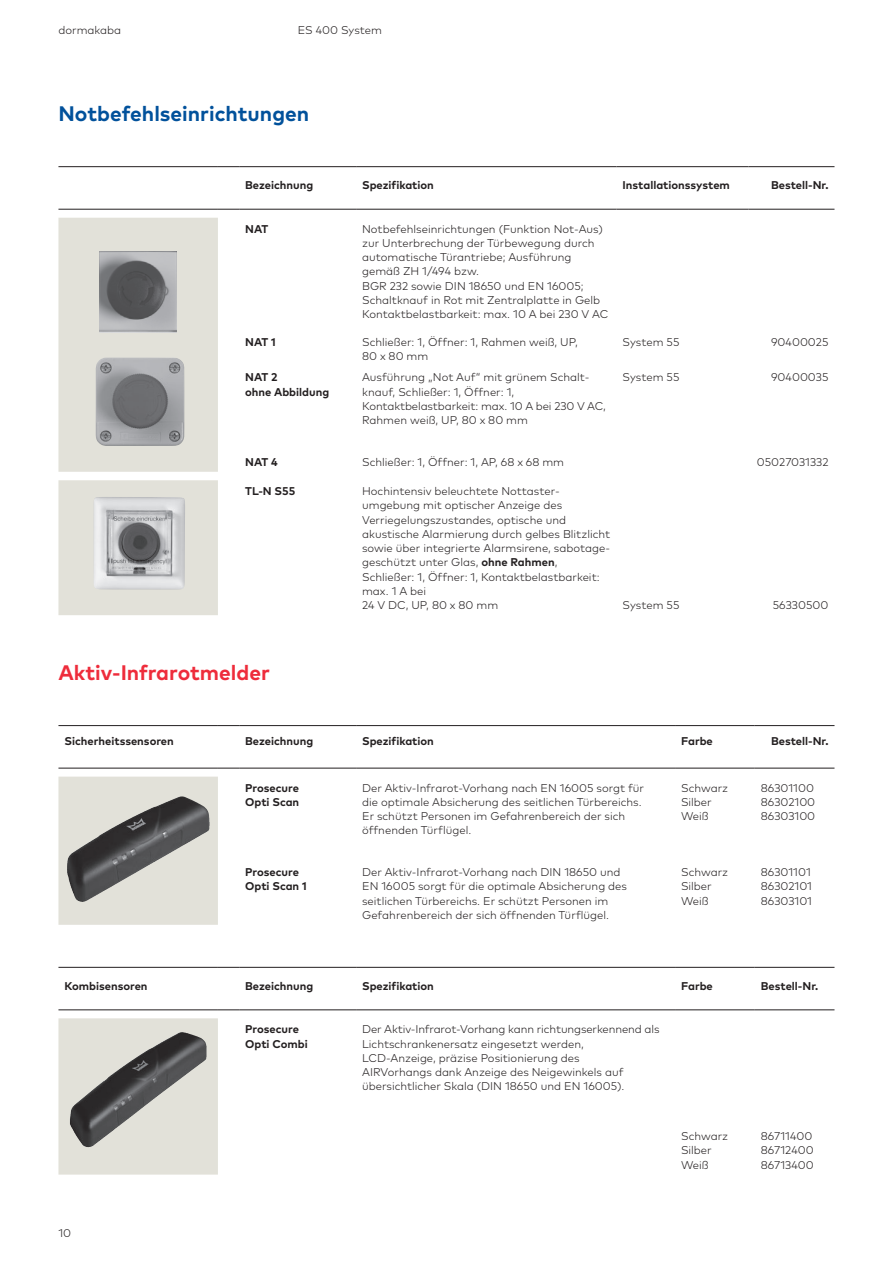
<style>
.page{position:relative;width:893px;height:1263px;background:#fff}
.page>*{position:absolute;margin:0;border:0;box-sizing:border-box;transform-origin:0 0}
.t1{font:700 21px "Mark Pro";color:#01519b}
.t2{font:700 21px "Mark Pro";color:#ee2c3b}
.t3{font:300 11.25px/14.2px "Mark Pro";color:#231f20}
.t4{font:700 11.25px/14.2px "Mark Pro";color:#231f20}
.s1{font-weight:700}
</style>
<div class="page">
<svg style="left:58px;top:777px;width:160px;height:397px;fill:#e2e1d9"></svg>
<hr style="left:58px;top:725px;width:160px;height:1px;background:#231f20">
<svg style="left:218px;top:725px;width:21px;height:1px"></svg>
<hr style="left:239px;top:725px;width:117px;height:1px;background:#231f20">
<hr style="left:356px;top:725px;width:319px;height:1px;background:#231f20">
<hr style="left:675px;top:725px;width:80px;height:1px;background:#231f20">
<hr style="left:755px;top:725px;width:79px;height:1px;background:#231f20">
<hr style="left:58px;top:768px;width:160px;height:1px;background:#231f20">
<svg style="left:218px;top:768px;width:21px;height:1px"></svg>
<hr style="left:239px;top:768px;width:117px;height:1px;background:#231f20">
<hr style="left:356px;top:768px;width:319px;height:1px;background:#231f20">
<hr style="left:675px;top:768px;width:80px;height:1px;background:#231f20">
<hr style="left:755px;top:768px;width:79px;height:1px;background:#231f20">
<hr style="left:58px;top:967px;width:160px;height:1px;background:#231f20">
<svg style="left:218px;top:967px;width:21px;height:1px"></svg>
<hr style="left:239px;top:967px;width:117px;height:1px;background:#231f20">
<hr style="left:356px;top:967px;width:319px;height:1px;background:#231f20">
<hr style="left:675px;top:967px;width:80px;height:1px;background:#231f20">
<hr style="left:755px;top:967px;width:79px;height:1px;background:#231f20">
<hr style="left:58px;top:1009px;width:160px;height:1px;background:#231f20">
<svg style="left:218px;top:1009px;width:21px;height:1px"></svg>
<hr style="left:239px;top:1009px;width:117px;height:1px;background:#231f20">
<hr style="left:356px;top:1009px;width:319px;height:1px;background:#231f20">
<hr style="left:675px;top:1009px;width:80px;height:1px;background:#231f20">
<hr style="left:755px;top:1009px;width:79px;height:1px;background:#231f20">
<img style="left:144px;top:796px;width:36px;height:16px">
<img style="left:152px;top:1032px;width:29px;height:15px">
<div style="left:58px;top:218px;width:160px;height:397px;background:#e2e1d9"></div>
<hr style="left:58px;top:166px;width:160px;height:1px;background:#231f20">
<svg style="left:218px;top:166px;width:21px;height:1px"></svg>
<hr style="left:239px;top:166px;width:117px;height:1px;background:#231f20">
<hr style="left:356px;top:166px;width:261px;height:1px;background:#231f20">
<hr style="left:617px;top:166px;width:131px;height:1px;background:#231f20">
<hr style="left:748px;top:166px;width:86px;height:1px;background:#231f20">
<hr style="left:58px;top:209px;width:160px;height:1px;background:#231f20">
<svg style="left:218px;top:209px;width:21px;height:1px"></svg>
<hr style="left:239px;top:209px;width:117px;height:1px;background:#231f20">
<hr style="left:356px;top:209px;width:261px;height:1px;background:#231f20">
<hr style="left:617px;top:209px;width:131px;height:1px;background:#231f20">
<hr style="left:748px;top:209px;width:86px;height:1px;background:#231f20">
<img style="left:100px;top:251px;width:77px;height:81px">
<img style="left:96px;top:357px;width:88px;height:89px">
<img style="left:93px;top:497px;width:92px;height:92px">
<p class="t3" style="left:58px;top:22px;width:64px">dormakaba</p>
<p class="t3" style="left:298px;top:22px;width:86px">ES 400 System</p>
<h1 class="t1" style="left:58px;top:98px;width:252px">Notbefehlseinrichtungen</h1>
<p class="t4" style="left:245px;top:177px;width:70px">Bezeichnung</p>
<p class="t4" style="left:362px;top:177px;width:73px">Spezifikation</p>
<p class="t4" style="left:623px;top:177px;width:109px">Installationssystem</p>
<p class="t4" style="left:771px;top:177px;width:59px">Bestell-Nr.</p>
<p class="t4" style="left:245px;top:221px;width:25px">NAT</p>
<p class="t3" style="left:362px;top:221px;width:248px">Notbefehlseinrichtungen (Funktion Not-Aus) zur Unterbrechung der Türbewegung durch automatische Türantriebe; Ausführung gemäß ZH 1/494 bzw.<br>BGR 232 sowie DIN 18650 und EN 16005; Schaltknauf in Rot mit Zentralplatte in Gelb Kontaktbelastbarkeit: max. 10 A bei 230 V AC</p>
<p class="t4" style="left:245px;top:334px;width:32px">NAT 1</p>
<p class="t3" style="left:362px;top:334px;width:217px">Schließer: 1, Öffner: 1, Rahmen weiß, UP,<br>80 x 80 mm</p>
<p class="t3" style="left:623px;top:334px;width:58px">System 55</p>
<p class="t3" style="left:771px;top:334px;width:59px">90400025</p>
<p class="t4" style="left:245px;top:369px;width:86px">NAT 2<br>ohne Abbildung</p>
<p class="t3" style="left:362px;top:369px;width:245px">Ausführung „Not Auf“ mit grünem Schalt&shy;knauf, Schließer: 1, Öffner: 1, Kontaktbelastbarkeit: max. 10 A bei 230 V AC, Rahmen weiß, UP, 80 x 80 mm</p>
<p class="t3" style="left:623px;top:369px;width:58px">System 55</p>
<p class="t3" style="left:771px;top:369px;width:59px">90400035</p>
<p class="t4" style="left:245px;top:454px;width:34px">NAT 4</p>
<p class="t3" style="left:362px;top:454px;width:204px">Schließer: 1, Öffner: 1, AP, 68 x 68 mm</p>
<p class="t3" style="left:757px;top:454px;width:73px">05027031332</p>
<p class="t4" style="left:245px;top:483px;width:52px">TL-N S55</p>
<p class="t3" style="left:362px;top:483px;width:250px">Hochintensiv beleuchtete Nottaster&shy;umgebung mit optischer Anzeige des Verriegelungszustandes, optische und akustische Alarmierung durch gelbes Blitzlicht sowie über integrierte Alarmsirene, sabotage&shy;geschützt unter Glas, <span class="s1">ohne Rahmen</span>, Schließer: 1, Öffner: 1, Kontaktbelastbarkeit: max. 1 A bei<br>24 V DC, UP, 80 x 80 mm</p>
<p class="t3" style="left:623px;top:597px;width:58px">System 55</p>
<p class="t3" style="left:773px;top:597px;width:57px">56330500</p>
<h1 class="t2" style="left:58px;top:656px;width:213px">Aktiv-Infrarotmelder</h1>
<p class="t4" style="left:64px;top:733px;width:111px">Sicherheitssensoren</p>
<p class="t4" style="left:245px;top:733px;width:70px">Bezeichnung</p>
<p class="t4" style="left:362px;top:733px;width:73px">Spezifikation</p>
<p class="t4" style="left:681px;top:733px;width:33px">Farbe</p>
<p class="t4" style="left:771px;top:733px;width:59px">Bestell-Nr.</p>
<p class="t4" style="left:245px;top:779px;width:56px">Prosecure<br>Opti Scan</p>
<p class="t3" style="left:362px;top:779px;width:283px">Der Aktiv-Infrarot-Vorhang nach EN 16005 sorgt für die optimale Absicherung des seitlichen Türbereichs.<br>Er schützt Personen im Gefahrenbereich der sich öffnenden Türflügel.</p>
<p class="t3" style="left:681px;top:779px;width:49px">Schwarz<br>Silber<br>Weiß</p>
<p class="t3" style="left:761px;top:779px;width:56px;text-align:justify">86301100<br>86302100<br>86303100</p>
<p class="t4" style="left:245px;top:864px;width:63px">Prosecure<br>Opti Scan 1</p>
<p class="t3" style="left:362px;top:864px;width:266px">Der Aktiv-Infrarot-Vorhang nach DIN 18650 und EN 16005 sorgt für die optimale Absicherung des seitlichen Türbereichs. Er schützt Personen im Gefahrenbereich der sich öffnenden Türflügel.</p>
<p class="t3" style="left:681px;top:864px;width:49px">Schwarz<br>Silber<br>Weiß</p>
<p class="t3" style="left:761px;top:864px;width:53px;text-align:justify">86301101<br>86302101<br>86303101</p>
<p class="t4" style="left:64px;top:978px;width:85px">Kombisensoren</p>
<p class="t4" style="left:245px;top:978px;width:70px">Bezeichnung</p>
<p class="t4" style="left:362px;top:978px;width:73px">Spezifikation</p>
<p class="t4" style="left:681px;top:978px;width:33px">Farbe</p>
<p class="t4" style="left:761px;top:978px;width:59px">Bestell-Nr.</p>
<p class="t4" style="left:245px;top:1021px;width:64px">Prosecure<br>Opti Combi</p>
<p class="t3" style="left:362px;top:1021px;width:299px">Der Aktiv-Infrarot-Vorhang kann richtungserkennend als Lichtschrankenersatz eingesetzt werden, LCD-Anzeige, präzise Positionierung des<br>AIRVorhangs dank Anzeige des Neigewinkels auf übersichtlicher Skala (DIN 18650 und EN 16005).</p>
<p class="t3" style="left:58px;top:1225px;width:14px">10</p>
<p class="t3" style="left:681px;top:1128px;width:49px">Schwarz<br>Silber<br>Weiß</p>
<p class="t3" style="left:761px;top:1128px;width:55px">86711400<br>86712400<br>86713400</p>
</div>
